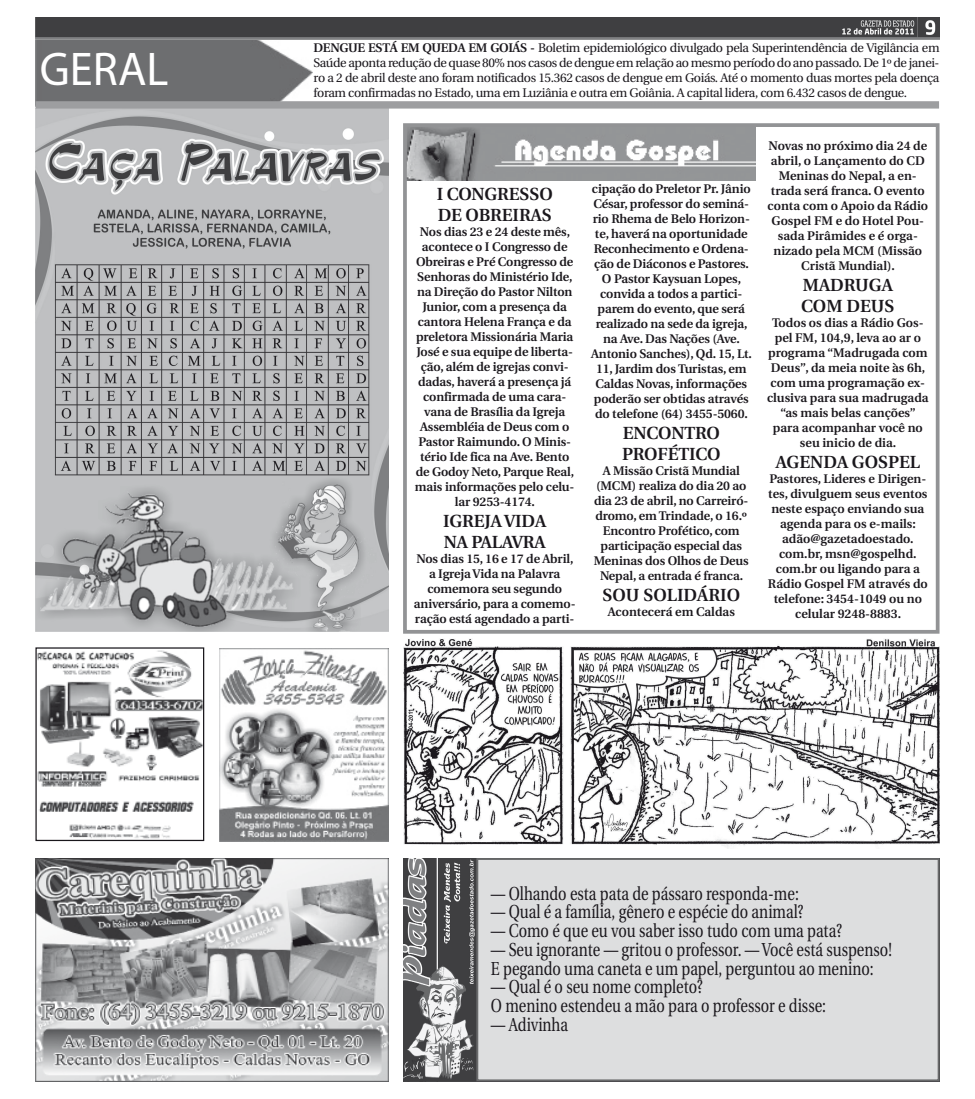
<style>
.page{position:relative;width:975px;height:1099px;background:#fff}
.page>*{position:absolute;margin:0;border:0;box-sizing:border-box;transform-origin:0 0}
.t1{font:47.5px "Myriad Pro";color:#fff}
.Corpo_de_Texto{font:18.75px "Utopia";color:#1a171c;scale:.78 1}
.Corpo_de_Texto-2{font:600 17.5px/21px "Utopia";letter-spacing:-.01em;color:#1a171c}
.Corpo_de_Texto-3{font:600 12.5px/15px "Utopia";letter-spacing:-.01em;color:#1a171c;text-align:center}
.Corpo_de_Texto-4{font:12.5px/15px "Utopia";letter-spacing:-.03em;color:#1a171c;text-align:justify}
.s1{font-weight:600}
</style>
<div class="page">
<img style="left:35px;top:109px;width:353px;height:522px">
<img style="left:35px;top:40px;width:277px;height:61px">
<img style="left:35px;top:18px;width:904px;height:22px">
<div style="left:35px;top:101px;width:903px;height:8px;background:#9d9ea0"></div>
<img style="left:35px;top:858px;width:353px;height:223px">
<img style="left:403px;top:858px;width:73px;height:223px">
<div style="left:476px;top:858px;width:463px;height:223px;background:#dddedf;border:2px solid #696a6b"></div>
<img style="left:37px;top:650px;width:165px;height:189px">
<div style="left:35px;top:647px;width:169px;height:194px;border:1px solid #1a171c"></div>
<img style="left:219px;top:648px;width:169px;height:193px">
<img style="left:408px;top:128px;width:347px;height:52px">
<div style="left:403px;top:123px;width:536px;height:510px;border:4px solid #929395"></div>
<img style="left:403px;top:639px;width:536px;height:209px">
<p class="t1" style="left:40px;top:40px;width:130px">GERAL</p>
<p class="Corpo_de_Texto-4" style="left:313px;top:41px;width:627px"><span class="s1">DENGUE ESTÁ EM QUEDA EM GOIÁS -</span> Boletim epidemiológico divulgado pela Superintendência de Vigilância em Saúde aponta redução de quase 80% nos casos de dengue em relação ao mesmo período do ano passado. De 1º de janei&shy;ro a 2 de abril deste ano foram notificados 15.362 casos de dengue em Goiás. Até o momento duas mortes pela doença foram confirmadas no Estado, uma em Luziânia e outra em Goiânia. A capital lidera, com 6.432 casos de dengue.</p>
<p class="Corpo_de_Texto-2" style="left:436px;top:184px;width:118px">I CONGRESSO</p>
<p class="Corpo_de_Texto-2" style="left:437px;top:205px;width:115px">DE OBREIRAS</p>
<p class="Corpo_de_Texto-3" style="left:415px;top:224px;width:161px">Nos dias 23 e 24 deste mês, acontece o I Congresso de<br>Obreiras e Pré Congresso de<br>Senhoras do Ministério Ide, na Direção do Pastor Nilton<br>Junior, com a presença da cantora Helena França e da preletora Missionária Maria<br>José e sua equipe de liberta&shy;ção, além de igrejas convi&shy;dadas, haverá a presença já confirmada de uma cara&shy;vana de Brasília da Igreja<br>Assembléia de Deus com o<br>Pastor Raimundo. O Minis&shy;tério Ide fica na Ave. Bento de Godoy Neto, Parque Real, mais informações pelo celu&shy;lar 9253-4174.</p>
<p class="Corpo_de_Texto-2" style="left:443px;top:511px;width:104px">IGREJA VIDA</p>
<p class="Corpo_de_Texto-2" style="left:444px;top:532px;width:103px">NA PALAVRA</p>
<p class="Corpo_de_Texto-3" style="left:414px;top:551px;width:163px">Nos dias 15, 16 e 17 de Abril, a Igreja Vida na Palavra comemora seu segundo aniversário, para a comemo&shy;ração está agendado a parti-</p>
<p class="Corpo_de_Texto-3" style="left:591px;top:181px;width:162px">cipação do Preletor Pr. Jânio<br>César, professor do seminá&shy;rio Rhema de Belo Horizon&shy;te, haverá na oportunidade<br>Reconhecimento e Ordena&shy;ção de Diáconos e Pastores.<br>O Pastor Kaysuan Lopes, convida a todos a partici&shy;parem do evento, que será realizado na sede da igreja, na Ave. Das Nações (Ave.<br>Antonio Sanches), Qd. 15, Lt.<br>11, Jardim dos Turistas, em<br>Caldas Novas, informações poderão ser obtidas através do telefone (64) 3455-5060.</p>
<h3 class="Corpo_de_Texto-2" style="left:622px;top:423px;width:100px">ENCONTRO<br>PROFÉTICO</h3>
<p class="Corpo_de_Texto-3" style="left:593px;top:463px;width:156px">A Missão Cristã Mundial (MCM) realiza do dia 20 ao dia 23 de abril, no Carreiró&shy;dromo, em Trindade, o 16.º<br>Encontro Profético, com participação especial das<br>Meninas dos Olhos de Deus<br>Nepal, a entrada é franca.</p>
<h3 class="Corpo_de_Texto-2" style="left:602px;top:585px;width:139px">SOU SOLIDÁRIO</h3>
<p class="Corpo_de_Texto-3" style="left:607px;top:604px;width:129px">Acontecerá em Caldas</p>
<p class="Corpo_de_Texto-3" style="left:767px;top:138px;width:162px">Novas no próximo dia 24 de abril, o Lançamento do CD<br>Meninas do Nepal, a en&shy;trada será franca. O evento conta com o Apoio da Rádio<br>Gospel FM e do Hotel Pou&shy;sada Pirâmides e é orga&shy;nizado pela MCM (Missão<br>Cristã Mundial).</p>
<h3 class="Corpo_de_Texto-2" style="left:801px;top:275px;width:95px">MADRUGA<br>COM DEUS</h3>
<p class="Corpo_de_Texto-3" style="left:767px;top:315px;width:163px">Todos os dias a Rádio Gos&shy;pel FM, 104,9, leva ao ar o programa “Madrugada com<br>Deus”, da meia noite às 6h, com uma programação ex&shy;clusiva para sua madrugada “as mais belas canções” para acompanhar você no seu inicio de dia.</p>
<h3 class="Corpo_de_Texto-2" style="left:775px;top:452px;width:146px">AGENDA GOSPEL</h3>
<p class="Corpo_de_Texto-3" style="left:768px;top:471px;width:161px">Pastores, Lideres e Dirigen&shy;tes, divulguem seus eventos neste espaço enviando sua agenda para os e-mails: adão@gazetadoestado. com.br, msn@gospelhd. com.br ou ligando para a<br>Rádio Gospel FM através do telefone: 3454-1049 ou no celular 9248-8883.</p>
<p class="Corpo_de_Texto" style="left:491px;top:882px;width:396px">— Olhando esta pata de pássaro responda-me:</p>
<p class="Corpo_de_Texto" style="left:491px;top:901px;width:402px">— Qual é a família, gênero e espécie do animal?</p>
<p class="Corpo_de_Texto" style="left:491px;top:920px;width:451px">— Como é que eu vou saber isso tudo com uma pata?</p>
<p class="Corpo_de_Texto" style="left:491px;top:939px;width:515px">— Seu ignorante — gritou o professor. — Você está suspenso!</p>
<p class="Corpo_de_Texto" style="left:491px;top:957px;width:492px">E pegando uma caneta e um papel, perguntou ao menino:</p>
<p class="Corpo_de_Texto" style="left:491px;top:976px;width:273px">— Qual é o seu nome completo?</p>
<p class="Corpo_de_Texto" style="left:491px;top:995px;width:431px">O menino estendeu a mão para o professor e disse:</p>
<p class="Corpo_de_Texto" style="left:491px;top:1014px;width:100px">— Adivinha</p>
</div>
